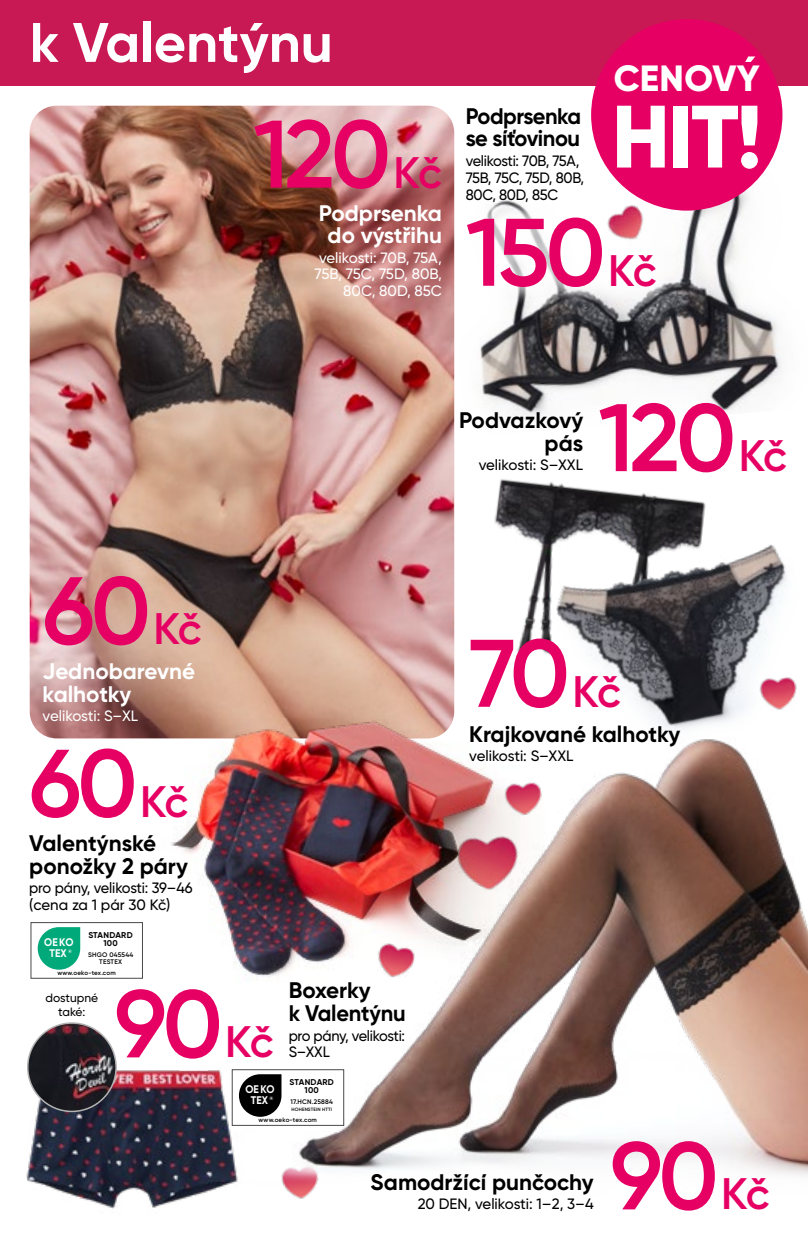
<style>
.page{position:relative;width:808px;height:1234px;background:#fff}
.page>*{position:absolute;margin:0;border:0;box-sizing:border-box;transform-origin:0 0}
.t1{font:600 95.7px "Gilroy";letter-spacing:-.045em;color:#e60064}
.t2{font:800 88.2px "Gilroy";color:#fff}
.t3{font:700 55.5px "Gilroy";color:#fff}
.t4{font:800 36.45px "Gilroy";letter-spacing:.01em;color:#fff}
.t5{font:700 22.5px/22.5px "Gilroy";letter-spacing:-.01em;color:#000}
.t6{font:700 22.5px/22.5px "Gilroy";color:#fff;text-align:center}
.t7{font:500 15px/16.8px "Gilroy";letter-spacing:-.02em;color:#000}
.t8{font:500 15px/16.8px "Gilroy";color:#fff;text-align:right}
.t9{font:500 15px "Gilroy";color:#000}
.t10{font:500 12px/13.5px "Gilroy";color:#000;text-align:center}
.t11{font:700 11.1px/10.9px "Gilroy";color:#fff;text-align:center;scale:.92 1}
.t12{font:700 8.4px/8.7px "Gilroy";letter-spacing:.03em;color:#000;text-align:center}
.t13{font:600 6.6px/6.6px "Gilroy";letter-spacing:.03em;color:#000;text-align:center}
.t14{font:600 6.3px "Gilroy";letter-spacing:.03em;color:#000}
.t15{font:700 4.95px "Gilroy";color:#fff}
.t16{font:600 4.8px "Gilroy";letter-spacing:.03em;color:#000}
.s1{font-size:44.1px}
</style>
<div class="page">
<img style="left:0;top:85px;width:184px;height:612px">
<img style="left:0;top:181px;width:30px;height:225px">
<img style="left:16px;top:544px;width:14px;height:100px">
<img style="left:266px;top:762px;width:542px;height:437px">
<img style="left:26px;top:1025px;width:240px;height:184px">
<img style="left:30px;top:106px;width:424px;height:632px">
<img style="left:0;top:237px;width:6px;height:39px">
<img style="left:418px;top:443px;width:288px;height:276px">
<img style="left:539px;top:533px;width:258px;height:229px">
<img style="left:494px;top:719px;width:50px;height:263px">
<img style="left:115px;top:719px;width:379px;height:263px">
<img style="left:443px;top:140px;width:339px;height:297px">
<img style="left:28px;top:1022px;width:88px;height:89px;border-radius:44px">
<div style="left:27px;top:1022px;width:90px;height:89px;border:2px solid #b3b2b2;border-radius:50%"></div>
<div style="left:232px;top:1068px;width:112px;height:57px;background:#fff;border:1px solid #4a4a49"></div>
<div style="left:239px;top:1073px;width:42px;height:43px;background:#000;border-radius:21px"></div>
<div style="left:31px;top:921px;width:112px;height:57px;background:#fff;border:1px solid #4a4a49"></div>
<div style="left:38px;top:926px;width:42px;height:43px;background:#00a97a;border-radius:21px"></div>
<div style="left:450px;top:197px;width:223px;height:109px;background:#fff;opacity:.75"></div>
<div style="left:0;top:0;width:808px;height:85px;background:#c91954"></div>
<div style="left:591px;top:19px;width:191px;height:191px;background:#e60064;border-radius:50%"></div>
<svg style="left:745px;top:56px;width:10px;height:6px"></svg>
<h3 class="t3" style="left:30px;top:8px;width:305px">k Valentýnu</h3>
<h1 class="t1" style="left:253px;top:95px;width:190px">120<span class="s1">Kč</span></h1>
<h3 class="t6" style="left:319px;top:201px;width:125px">Podprsenka do výstřihu</h3>
<p class="t8" style="left:314px;top:249px;width:129px">velikosti: 70B, 75A,<br>75B, 75C, 75D, 80B,<br>80C, 80D, 85C</p>
<h3 class="t5" style="left:466px;top:105px;width:117px">Podprsenka se síťovinou</h3>
<p class="t7" style="left:466px;top:152px;width:120px">velikosti: 70B, 75A,<br>75B, 75C, 75D, 80B,<br>80C, 80D, 85C</p>
<h3 class="t4" style="left:614px;top:55px;width:148px">CENOVY</h3>
<h2 class="t2" style="left:612px;top:81px;width:152px">HIT!</h2>
<h1 class="t1" style="left:466px;top:193px;width:192px">150<span class="s1">Kč</span></h1>
<h1 class="t1" style="left:43px;top:551px;width:161px">60<span class="s1">Kč</span></h1>
<h3 class="t6" style="left:43px;top:660px;width:154px;text-align:left">Jednobarevné kalhotky</h3>
<p class="t8" style="left:43px;top:707px;width:97px">velikosti: S–XL</p>
<h1 class="t1" style="left:29px;top:723px;width:161px">60<span class="s1">Kč</span></h1>
<h3 class="t5" style="left:29px;top:831px;width:160px">Valentýnské ponožky 2 páry</h3>
<p class="t7" style="left:29px;top:879px;width:165px">pro pány, velikosti: 39–46 (cena za 1 pár 30 Kč)</p>
<p class="t12" style="left:88px;top:929px;width:46px">STANDARD<br>100</p>
<p class="t13" style="left:88px;top:951px;width:47px">SHGO 045544<br>TESTEX</p>
<p class="t14" style="left:57px;top:968px;width:60px">www.oeko-tex.com</p>
<p class="t10" style="left:46px;top:990px;width:54px">dostupné také:</p>
<p class="t11" style="left:44px;top:936px;width:33px">OEKO<br>TEX</p>
<p class="t15" style="left:68px;top:947px;width:5px">®</p>
<h1 class="t1" style="left:114px;top:964px;width:161px">90<span class="s1">Kč</span></h1>
<h3 class="t5" style="left:289px;top:978px;width:118px">Boxerky<br>k Valentýnu</h3>
<p class="t7" style="left:289px;top:1026px;width:118px">pro pány, velikosti:<br>S–XXL</p>
<p class="t12" style="left:290px;top:1076px;width:46px">STANDARD<br>100</p>
<p class="t13" style="left:291px;top:1098px;width:44px">17.HCN.25884</p>
<p class="t16" style="left:291px;top:1105px;width:42px">HOHENSTEIN HTTI</p>
<p class="t14" style="left:259px;top:1115px;width:60px">www.oeko-tex.com</p>
<p class="t11" style="left:245px;top:1083px;width:33px">OEKO<br>TEX</p>
<p class="t15" style="left:269px;top:1094px;width:5px">®</p>
<h3 class="t5" style="left:459px;top:409px;width:126px;text-align:right">Podvazkový pás</h3>
<p class="t9" style="left:479px;top:456px;width:106px">velikosti: S–XXL</p>
<h1 class="t1" style="left:598px;top:378px;width:190px">120<span class="s1">Kč</span></h1>
<h1 class="t1" style="left:469px;top:613px;width:153px">70<span class="s1">Kč</span></h1>
<h3 class="t5" style="left:469px;top:722px;width:213px">Krajkované kalhotky</h3>
<p class="t9" style="left:469px;top:746px;width:106px">velikosti: S–XXL</p>
<h3 class="t5" style="left:370px;top:1170px;width:225px">Samodržící punčochy</h3>
<p class="t7" style="left:418px;top:1195px;width:178px">20 DEN, velikosti: 1–2, 3–4</p>
<h1 class="t1" style="left:610px;top:1116px;width:161px">90<span class="s1">Kč</span></h1>
</div>
